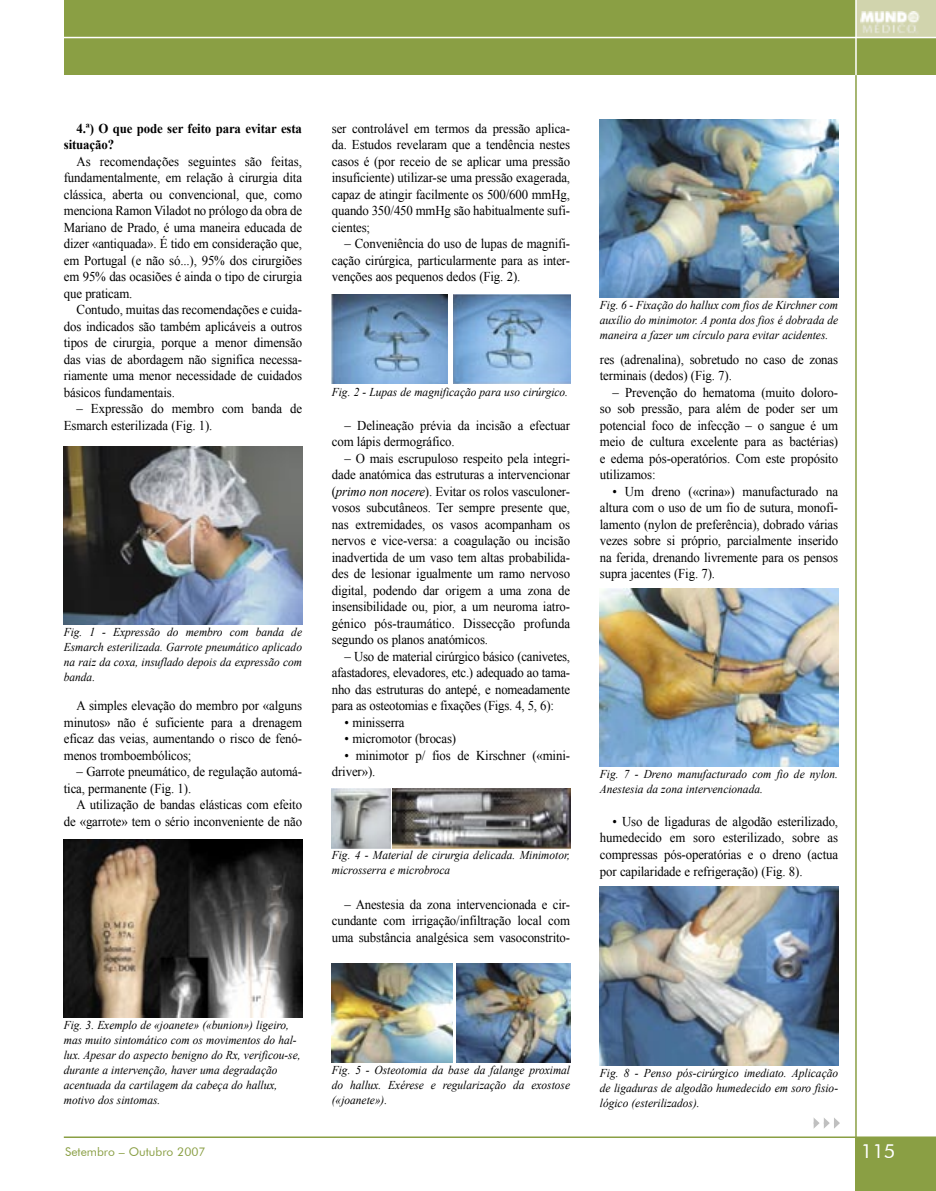
<style>
.page{position:relative;width:936px;height:1191px;background:#fff}
.page>*{position:absolute;margin:0;border:0;box-sizing:border-box;transform-origin:0 0}
.t1{font:19.5px "Futura BT";color:#fff}
.N-texto{font:13.5px/16.5px "Times New Roman";letter-spacing:-.01em;color:#000;text-align:justify;scale:.95 1}
.N-texto-2{font:700 13.5px/16.5px "Times New Roman";letter-spacing:-.01em;color:#000;scale:.95 1}
.Ref_Bibliogra{font:italic 12px/15px "Times New Roman";color:#000;text-align:justify;scale:.95 1}
.t2{font:12px "Futura BT";color:#8a9f44}
.s1{font-style:italic}
</style>
<div class="page">
<div style="left:855px;top:0;width:80px;height:75px;background:#8a9f44"></div>
<hr style="left:64px;top:1136px;width:871px;height:2px;background:#8a9f44">
<div style="left:855px;top:1137px;width:80px;height:54px;background:#8a9f44"></div>
<hr style="left:855px;top:75px;width:1px;height:1070px;background:#8a9f44">
<div style="left:856px;top:0;width:79px;height:38px;background:#d1d4ad"></div>
<img style="left:860px;top:12px;width:59px;height:21px">
<div style="left:64px;top:0;width:791px;height:75px;background:#8a9f44"></div>
<hr style="left:59px;top:37px;width:876px;height:1px;background:#fff">
<hr style="left:855px;top:0;width:1px;height:75px;background:#fff">
<svg style="left:813px;top:1117px;width:27px;height:12px"></svg>
<img style="left:64px;top:446px;width:238px;height:178px">
<img style="left:332px;top:295px;width:115px;height:88px">
<img style="left:453px;top:294px;width:117px;height:90px">
<img style="left:64px;top:839px;width:238px;height:178px">
<img style="left:332px;top:963px;width:121px;height:99px">
<img style="left:456px;top:963px;width:114px;height:99px">
<img style="left:600px;top:119px;width:238px;height:179px">
<img style="left:392px;top:789px;width:178px;height:59px">
<img style="left:332px;top:789px;width:58px;height:59px">
<img style="left:600px;top:588px;width:238px;height:179px">
<img style="left:600px;top:887px;width:238px;height:178px">
<p class="N-texto-2" style="left:64px;top:120px;width:252px;text-indent:13px">4.ª) O que pode ser feito para evitar esta situação?</p>
<p class="N-texto" style="left:64px;top:153px;width:252px;text-indent:13px">As recomendações seguintes são feitas, fundamentalmente, em relação à cirurgia dita clássica, aberta ou convencional, que, como menciona Ramon Viladot no prólogo da obra de Mariano de Prado, é uma maneira educada de dizer «antiquada». É tido em consideração que, em Portugal (e não só...), 95% dos cirurgiões em 95% das ocasiões é ainda o tipo de cirurgia que praticam.</p>
<p class="N-texto" style="left:64px;top:301px;width:252px;text-indent:13px">Contudo, muitas das recomendações e cuida&shy;dos indicados são também aplicáveis a outros tipos de cirurgia, porque a menor dimensão das vias de abordagem não significa necessa&shy;riamente uma menor necessidade de cuidados básicos fundamentais.</p>
<p class="N-texto" style="left:64px;top:400px;width:252px;text-indent:13px">– Expressão do membro com banda de<br>Esmarch esterilizada (Fig. 1).</p>
<p class="Ref_Bibliogra" style="left:64px;top:624px;width:252px">Fig. 1 - Expressão do membro com banda de Esmarch esterilizada. Garrote pneumático aplicado na raiz da coxa, insuflado depois da expressão com banda.</p>
<p class="N-texto" style="left:64px;top:697px;width:252px;text-indent:13px">A simples elevação do membro por «alguns minutos» não é suficiente para a drenagem eficaz das veias, aumentando o risco de fenó&shy;menos tromboembólicos;</p>
<p class="N-texto" style="left:64px;top:763px;width:252px;text-indent:13px">– Garrote pneumático, de regulação automá&shy;tica, permanente (Fig. 1).</p>
<p class="N-texto" style="left:64px;top:796px;width:252px;text-align:right">A utilização de bandas elásticas com efeito de «garrote» tem o sério inconveniente de não</p>
<p class="N-texto" style="left:332px;top:120px;width:252px">ser controlável em termos da pressão aplica&shy;da. Estudos revelaram que a tendência nestes casos é (por receio de se aplicar uma pressão insuficiente) utilizar-se uma pressão exagerada, capaz de atingir facilmente os 500/600 mmHg, quando 350/450 mmHg são habitualmente sufi&shy;cientes;</p>
<p class="N-texto" style="left:332px;top:235px;width:252px;text-indent:13px">– Conveniência do uso de lupas de magnifi&shy;cação cirúrgica, particularmente para as inter&shy;venções aos pequenos dedos (Fig. 2).</p>
<p class="Ref_Bibliogra" style="left:332px;top:384px;width:250px">Fig. 2 - Lupas de magnificação para uso cirúrgico.</p>
<p class="N-texto" style="left:332px;top:417px;width:252px;text-indent:13px">– Delineação prévia da incisão a efectuar com lápis dermográfico.</p>
<p class="N-texto" style="left:332px;top:450px;width:252px;text-indent:13px">– O mais escrupuloso respeito pela integri&shy;dade anatómica das estruturas a intervencionar (<span class="s1">primo non nocere</span>). Evitar os rolos vasculoner&shy;vosos subcutâneos. Ter sempre presente que, nas extremidades, os vasos acompanham os nervos e vice-versa: a coagulação ou incisão inadvertida de um vaso tem altas probabilida&shy;des de lesionar igualmente um ramo nervoso digital, podendo dar origem a uma zona de insensibilidade ou, pior, a um neuroma iatro&shy;génico pós-traumático. Dissecção profunda segundo os planos anatómicos.</p>
<p class="N-texto" style="left:332px;top:648px;width:252px;text-indent:13px">– Uso de material cirúrgico básico (canivetes, afastadores, elevadores, etc.) adequado ao tama&shy;nho das estruturas do antepé, e nomeadamente para as osteotomias e fixações (Figs. 4, 5, 6):</p>
<p class="N-texto" style="left:344px;top:714px;width:65px">• minisserra</p>
<p class="N-texto" style="left:344px;top:730px;width:119px">• micromotor (brocas)</p>
<p class="N-texto" style="left:332px;top:747px;width:252px;text-indent:13px">• minimotor p/ fios de Kirschner («mini&shy;driver»).</p>
<p class="Ref_Bibliogra" style="left:332px;top:847px;width:252px">Fig. 4 - Material de cirurgia delicada. Minimotor, microsserra e microbroca</p>
<p class="N-texto" style="left:332px;top:895px;width:252px;text-indent:13px">– Anestesia da zona intervencionada e cir&shy;cundante com irrigação/infiltração local com uma substância analgésica sem vasoconstrito-</p>
<p class="Ref_Bibliogra" style="left:600px;top:297px;width:252px">Fig. 6 - Fixação do hallux com fios de Kirchner com auxílio do minimotor. A ponta dos fios é dobrada de maneira a fazer um círculo para evitar acidentes.</p>
<p class="N-texto" style="left:600px;top:351px;width:252px">res (adrenalina), sobretudo no caso de zonas terminais (dedos) (Fig. 7).</p>
<p class="N-texto" style="left:600px;top:384px;width:252px;text-indent:13px">– Prevenção do hematoma (muito doloro&shy;so sob pressão, para além de poder ser um potencial foco de infecção – o sangue é um meio de cultura excelente para as bactérias) e edema pós-operatórios. Com este propósito utilizamos:</p>
<p class="N-texto" style="left:600px;top:483px;width:252px;text-indent:13px">• Um dreno («crina») manufacturado na altura com o uso de um fio de sutura, monofi&shy;lamento (nylon de preferência), dobrado várias vezes sobre si próprio, parcialmente inserido na ferida, drenando livremente para os pensos supra jacentes (Fig. 7).</p>
<p class="Ref_Bibliogra" style="left:600px;top:766px;width:252px">Fig. 7 - Dreno manufacturado com fio de nylon.<br>Anestesia da zona intervencionada.</p>
<p class="N-texto" style="left:600px;top:813px;width:252px;text-indent:13px">• Uso de ligaduras de algodão esterilizado, humedecido em soro esterilizado, sobre as compressas pós-operatórias e o dreno (actua por capilaridade e refrigeração) (Fig. 8).</p>
<p class="Ref_Bibliogra" style="left:64px;top:1017px;width:251px;text-align:left">Fig. 3. Exemplo de «joanete» («bunion») ligeiro, mas muito sintomático com os movimentos do hal&shy;lux. Apesar do aspecto benigno do Rx, verificou-se, durante a intervenção, haver uma degradação acentuada da cartilagem da cabeça do hallux, motivo dos sintomas.</p>
<p class="t2" style="left:65px;top:1144px;width:142px">Setembro – Outubro 2007</p>
<p class="Ref_Bibliogra" style="left:332px;top:1062px;width:252px">Fig. 5 - Osteotomia da base da falange proximal do hallux. Exérese e regularização da exostose («joanete»).</p>
<p class="Ref_Bibliogra" style="left:600px;top:1065px;width:252px">Fig. 8 - Penso pós-cirúrgico imediato. Aplicação de ligaduras de algodão humedecido em soro fisio&shy;lógico (esterilizados).</p>
<p class="t1" style="left:860px;top:1139px;width:36px">115</p>
</div>
